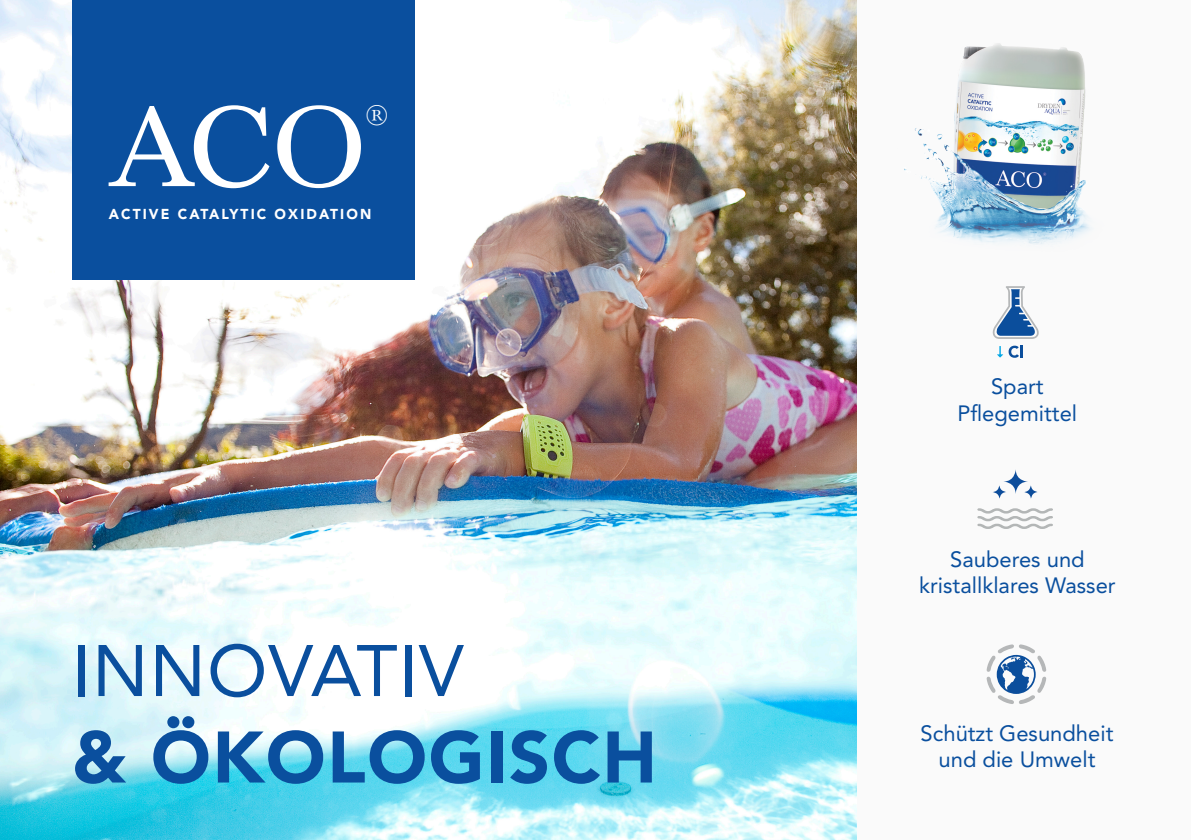
<style>
.page{position:relative;width:1191px;height:840px;background:#fff}
.page>*{position:absolute;margin:0;border:0;box-sizing:border-box;transform-origin:0 0}
.t1{font:118px "Baskerville Com";color:#fff}
.t2{font:900 72px "Avenir";letter-spacing:.02em;color:#0a4f9e}
.t3{font:72px "Avenir";letter-spacing:.02em;color:#0a4f9e}
.t4{font:29.2px "Baskerville Com";color:#fff}
.t5{font:22px/26.4px "Avenir";color:#0a4f9e;text-align:center}
.t6{font:900 14.2px "Avenir";letter-spacing:.15em;color:#fff}
</style>
<div class="page">
<img style="left:0;top:0;width:857px;height:839px">
<div style="left:72px;top:0;width:342px;height:280px;background:#0a4f9e"></div>
<div style="left:857px;top:0;width:334px;height:839px;background:#fafafa"></div>
<img style="left:904px;top:43px;width:186px;height:201px">
<svg style="left:992px;top:484px;width:15px;height:15px"></svg>
<svg style="left:1003px;top:468px;width:25px;height:26px"></svg>
<svg style="left:1023px;top:484px;width:15px;height:15px"></svg>
<svg style="left:977px;top:508px;width:76px;height:20px"></svg>
<svg style="left:986px;top:644px;width:60px;height:59px"></svg>
<svg style="left:992px;top:286px;width:47px;height:53px"></svg>
<svg style="left:997px;top:345px;width:25px;height:12px"></svg>
<p class="t1" style="left:109px;top:81px;width:258px">ACO</p>
<p class="t4" style="left:366px;top:99px;width:24px">®</p>
<p class="t6" style="left:109px;top:205px;width:264px">ACTIVE CATALYTIC OXIDATION</p>
<p class="t3" style="left:72px;top:628px;width:393px">INNOVATIV</p>
<p class="t2" style="left:72px;top:713px;width:586px">&amp; ÖKOLOGISCH</p>
<p class="t5" style="left:991px;top:373px;width:54px">Spart</p>
<p class="t5" style="left:957px;top:399px;width:121px">Pflegemittel</p>
<p class="t5" style="left:919px;top:546px;width:198px">Sauberes und kristallklares Wasser</p>
<p class="t5" style="left:920px;top:719px;width:194px">Schützt Gesundheit und die Umwelt</p>
</div>
